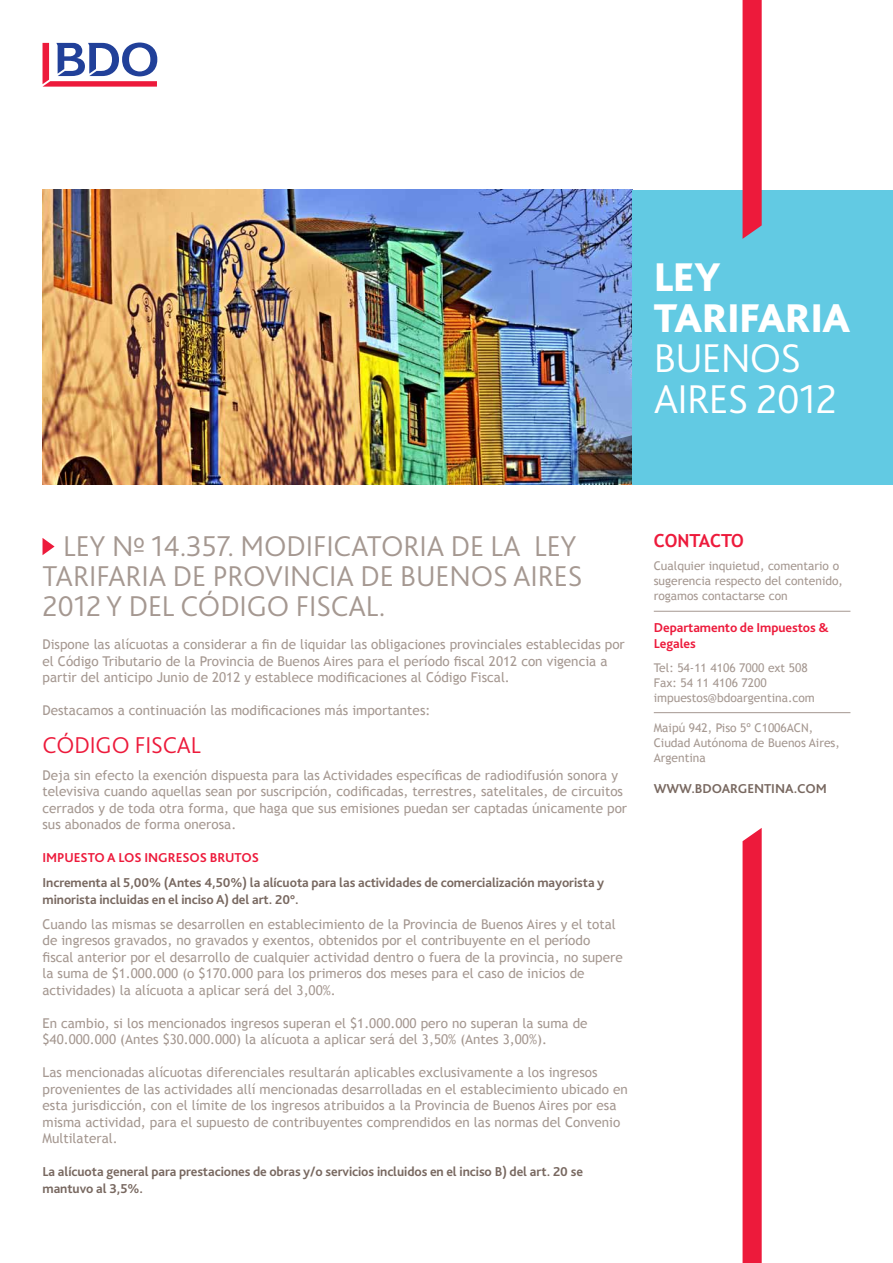
<style>
.page{position:relative;width:893px;height:1263px;background:#fff}
.page>*{position:absolute;margin:0;border:0;box-sizing:border-box;transform-origin:0 0}
.t1{font:300 42px/40.5px "Bliss Pro";letter-spacing:-.02em;color:#fff}
.t2{font:800 42px/40.5px "Bliss Pro";letter-spacing:-.015em;color:#fff}
.t3{font:300 30px "Bliss Pro";letter-spacing:-.005em;color:#a59891}
.t4{font:300 24px "Bliss Pro";letter-spacing:-.005em;color:#ed1a3b}
.t5{font:700 18px "Trebuchet MS";color:#ed1a3b}
.t6{font:13.5px/16.5px "Trebuchet MS";color:#a59891}
.t7{font:700 13.5px/16.5px "Bliss Pro";letter-spacing:-.005em;color:#786860}
.t8{font:700 13.5px/16.5px "Bliss Pro";letter-spacing:-.005em;color:#ed1a3b}
.t9{font:12px/15px "Trebuchet MS";color:#a59891}
</style>
<div class="page">
<svg style="left:43px;top:43px;width:114px;height:44px"></svg>
<img style="left:43px;top:190px;width:589px;height:294px">
<img style="left:437px;top:435px;width:195px;height:49px">
<svg style="left:742px;top:828px;width:20px;height:435px;background:#ee2a48"></svg>
<svg style="left:43px;top:538px;width:12px;height:17px"></svg>
<hr style="left:654px;top:611px;width:196px;height:1px;background:#a59891">
<hr style="left:654px;top:712px;width:196px;height:1px;background:#a59891">
<div style="left:632px;top:190px;width:261px;height:294px;background:#62cae3"></div>
<svg style="left:742px;top:0;width:20px;height:239px;background:#e82847"></svg>
<h1 class="t2" style="left:654px;top:256px;width:198px">LEY<br>TARIFARiA</h1>
<h1 class="t1" style="left:654px;top:337px;width:185px">BUENOS<br>AIRES 2012</h1>
<h2 class="t3" style="left:63px;top:527px;width:335px">LEY Nº 14.357. MODI FICATORIA</h2>
<h2 class="t3" style="left:451px;top:527px;width:111px">DE LA LEY</h2>
<h2 class="t3" style="left:43px;top:557px;width:376px">TARIFARIA DE PROVINCIA DE BUENOS</h2>
<h2 class="t3" style="left:513px;top:557px;width:71px">AIRES</h2>
<h2 class="t3" style="left:43px;top:587px;width:344px">2012 Y DEL CÓDIGO FISCAL.</h2>
<p class="t6" style="left:43px;top:636px;width:584px">Dispone las alícuotas a considerar a fin de liquidar las obligaciones provinciales establecidas por el Código Tributario de la Provincia de Buenos Aires para el período fiscal 2012 con vigencia a partir del anticipo Junio de 2012 y establece modificaciones al Código Fiscal.</p>
<p class="t6" style="left:43px;top:702px;width:389px">Destacamos a continuación las modificaciones más importantes:</p>
<h3 class="t4" style="left:43px;top:730px;width:160px">CÓDIGO FISCAL</h3>
<p class="t6" style="left:43px;top:767px;width:586px">Deja sin efecto la exención dispuesta para las Actividades específicas de radiodifusión sonora y televisiva cuando aquellas sean por suscripción, codificadas, terrestres, satelitales, de circuitos cerrados y de toda otra forma, que haga que sus emisiones puedan ser captadas únicamente por sus abonados de forma onerosa.</p>
<p class="t8" style="left:43px;top:849px;width:218px">Impuesto a los Ingresos Brutos</p>
<p class="t7" style="left:43px;top:874px;width:563px">Incrementa al 5,00% (Antes 4,50%) la alícuota para las actividades de comercialización mayorista y minorista incluidas en el inciso A) del art. 20°.</p>
<p class="t6" style="left:43px;top:916px;width:582px">Cuando las mismas se desarrollen en establecimiento de la Provincia de Buenos Aires y el total de ingresos gravados, no gravados y exentos, obtenidos por el contribuyente en el período fiscal anterior por el desarrollo de cualquier actividad dentro o fuera de la provincia, no supere la suma de $1.000.000 (o $170.000 para los primeros dos meses para el caso de inicios de actividades) la alícuota a aplicar será del 3,00%.</p>
<p class="t6" style="left:43px;top:1015px;width:547px">En cambio, si los mencionados ingresos superan el $1.000.000 pero no superan la suma de $40.000.000 (Antes $30.000.000) la alícuota a aplicar será del 3,50% (Antes 3,00%).</p>
<p class="t6" style="left:43px;top:1064px;width:587px">Las mencionadas alícuotas diferenciales resultarán aplicables exclusivamente a los ingresos provenientes de las actividades allí mencionadas desarrolladas en el establecimiento ubicado en esta jurisdicción, con el límite de los ingresos atribuidos a la Provincia de Buenos Aires por esa misma actividad, para el supuesto de contribuyentes comprendidos en las normas del Convenio Multilateral.</p>
<p class="t7" style="left:43px;top:1163px;width:542px">La alícuota general para prestaciones de obras y/o servicios incluidos en el inciso B) del art. 20 se mantuvo al 3,5%.</p>
<h3 class="t5" style="left:654px;top:529px;width:91px">CONTACTO</h3>
<p class="t9" style="left:654px;top:558px;width:191px">Cualquier inquietud, comentario o sugerencia respecto del contenido, rogamos contactarse con</p>
<p class="t8" style="left:654px;top:618px;width:177px">Departamento de Impuestos &amp;<br>Legales</p>
<p class="t9" style="left:654px;top:660px;width:162px">Tel: 54-11 4106 7000 ext 508<br>Fax: 54 11 4106 7200 impuestos@bdoargentina.com</p>
<p class="t9" style="left:654px;top:720px;width:187px">Maipú 942, Piso 5º C1006ACN,<br>Ciudad Autónoma de Buenos Aires,<br>Argentina</p>
<p class="t7" style="left:654px;top:780px;width:175px">www.bdoargenti na.com</p>
</div>
